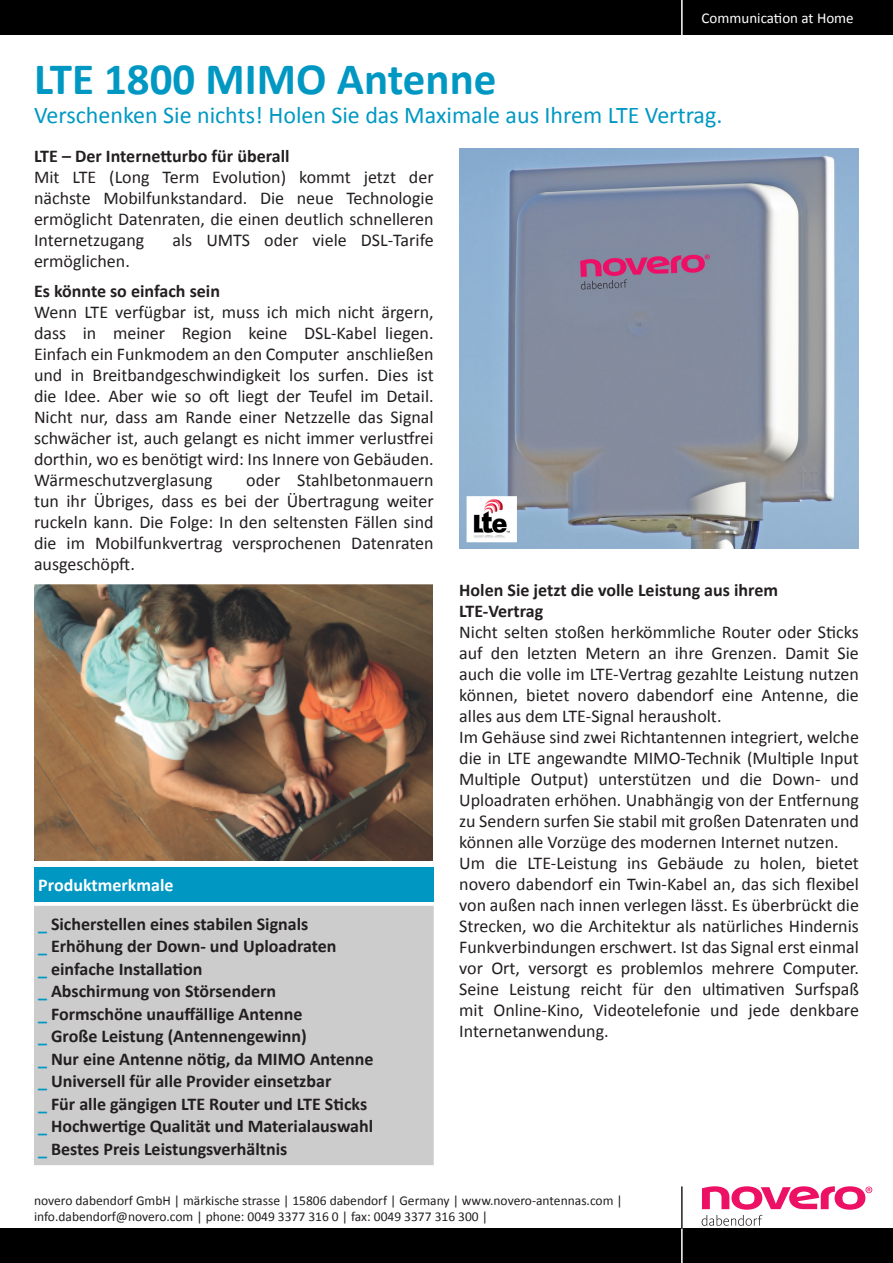
<style>
.page{position:relative;width:893px;height:1263px;background:#fff}
.page>*{position:absolute;margin:0;border:0;box-sizing:border-box;transform-origin:0 0}
.t1{font:700 45px "Calibri";color:#0098c3}
.t2{font:24px "Calibri";color:#0098c3}
.t3{font:18px/21px "Calibri";color:#231f20;text-align:justify}
.t4{font:700 18px "Calibri";color:#231f20}
.t5{font:700 18px "Calibri";color:#fff}
.t6{font:15px "Calibri";color:#fff}
.t7{font:13.5px "Calibri";color:#231f20}
.s1{color:#0098c3}
</style>
<div class="page">
<div style="left:0;top:0;width:893px;height:34px;background:#000"></div>
<div style="left:0;top:1229px;width:893px;height:34px;background:#000"></div>
<hr style="left:681px;top:0;width:2px;height:1263px;background:#fff">
<svg style="left:702px;top:1186px;width:170px;height:40px"></svg>
<hr style="left:681px;top:1186px;width:2px;height:43px;background:#231f20">
<img style="left:35px;top:584px;width:398px;height:276px">
<img style="left:459px;top:149px;width:400px;height:400px">
<div style="left:34px;top:906px;width:400px;height:259px;background:#ccc"></div>
<div style="left:34px;top:867px;width:400px;height:34px;background:#0098c3"></div>
<p class="t6" style="left:702px;top:8px;width:154px">Communication at Home</p>
<p class="t1" style="left:34px;top:50px;width:464px">LTE 1800 MIMO Antenne</p>
<p class="t2" style="left:34px;top:100px;width:690px">Verschenken Sie nichts! Holen Sie das Maximale aus Ihrem LTE Vertrag.</p>
<p class="t4" style="left:34px;top:145px;width:257px">LTE – Der Internetturbo für überall</p>
<p class="t3" style="left:34px;top:167px;width:401px">Mit LTE (Long Term Evolution) kommt jetzt der nächste Mobilfunkstandard. Die neue Technologie ermöglicht Datenraten, die einen deutlich schnelleren Internetzugang</p>
<p class="t3" style="left:172px;top:230px;width:263px">als UMTS oder viele DSL-Tarife</p>
<p class="t3" style="left:34px;top:251px;width:97px">ermöglichen.</p>
<p class="t4" style="left:34px;top:280px;width:187px">Es könnte so einfach sein</p>
<p class="t3" style="left:34px;top:302px;width:401px">Wenn LTE verfügbar ist, muss ich mich nicht ärgern, dass in meiner Region keine DSL-Kabel liegen.<br>Einfach ein Funkmodem an den Computer anschließen und in Breitbandgeschwindigkeit los surfen. Dies ist die Idee. Aber wie so oft liegt der Teufel im Detail.<br>Nicht nur, dass am Rande einer Netzzelle das Signal schwächer ist, auch gelangt es nicht immer verlustfrei dorthin, wo es benötigt wird: Ins Innere von Gebäuden.<br>Wärmeschutzverglasung</p>
<p class="t3" style="left:34px;top:470px;width:401px;text-indent:212px">oder Stahlbetonmauern tun ihr Übriges, dass es bei der Übertragung weiter ruckeln kann. Die Folge: In den seltensten Fällen sind die im Mobilfunkvertrag versprochenen Datenraten ausgeschöpft.</p>
<p class="t5" style="left:38px;top:874px;width:137px">Produktmerkmale</p>
<p class="t4" style="left:38px;top:912px;width:272px"><span class="s1">_</span> Sicherstellen eines stabilen Signals</p>
<p class="t4" style="left:38px;top:935px;width:300px"><span class="s1">_</span> Erhöhung der Down- und Uploadraten</p>
<p class="t4" style="left:38px;top:957px;width:166px"><span class="s1">_</span> einfache Installation</p>
<p class="t4" style="left:38px;top:980px;width:239px"><span class="s1">_</span> Abschirmung von Störsendern</p>
<p class="t4" style="left:38px;top:1002px;width:266px"><span class="s1">_</span> Formschöne unauffällige Antenne</p>
<p class="t4" style="left:38px;top:1025px;width:270px"><span class="s1">_</span> Große Leistung (Antennengewinn)</p>
<p class="t4" style="left:38px;top:1047px;width:337px"><span class="s1">_</span> Nur eine Antenne nötig, da MIMO Antenne</p>
<p class="t4" style="left:38px;top:1070px;width:295px"><span class="s1">_</span> Universell für alle Provider einsetzbar</p>
<p class="t4" style="left:38px;top:1092px;width:330px"><span class="s1">_</span> Für alle gängigen LTE Router und LTE Sticks</p>
<p class="t4" style="left:38px;top:1115px;width:336px"><span class="s1">_</span> Hochwertige Qualität und Materialauswahl</p>
<p class="t4" style="left:38px;top:1137px;width:251px"><span class="s1">_</span> Bestes Preis Leistungsverhältnis</p>
<p class="t4" style="left:459px;top:579px;width:320px">Holen Sie jetzt die volle Leistung aus ihrem</p>
<p class="t4" style="left:459px;top:600px;width:85px">LTE-Vertrag</p>
<p class="t3" style="left:459px;top:622px;width:401px">Nicht selten stoßen herkömmliche Router oder Sticks auf den letzten Metern an ihre Grenzen. Damit Sie auch die volle im LTE-Vertrag gezahlte Leistung nutzen können, bietet novero dabendorf eine Antenne, die alles aus dem LTE-Signal herausholt.</p>
<p class="t3" style="left:459px;top:727px;width:401px">Im Gehäuse sind zwei Richtantennen integriert, welche die in LTE angewandte MIMO-Technik (Multiple Input Multiple Output) unterstützen und die Down- und Uploadraten erhöhen. Unabhängig von der Entfernung zu Sendern surfen Sie stabil mit großen Datenraten und können alle Vorzüge des modernen Internet nutzen.</p>
<p class="t3" style="left:459px;top:853px;width:401px">Um die LTE-Leistung ins Gebäude zu holen, bietet novero dabendorf ein Twin-Kabel an, das sich flexibel von außen nach innen verlegen lässt. Es überbrückt die Strecken, wo die Architektur als natürliches Hindernis Funkverbindungen erschwert. Ist das Signal erst einmal vor Ort, versorgt es problemlos mehrere Computer.<br>Seine Leistung reicht für den ultimativen Surfspaß mit Online-Kino, Videotelefonie und jede denkbare Internetanwendung.</p>
<p class="t7" style="left:34px;top:1192px;width:590px">novero dabendorf GmbH | märkische strasse | 15806 dabendorf | Germany | www.novero-antennas.com |</p>
<p class="t7" style="left:34px;top:1208px;width:456px">info.dabendorf@novero.com | phone: 0049 3377 316 0 | fax: 0049 3377 316 300 |</p>
</div>
